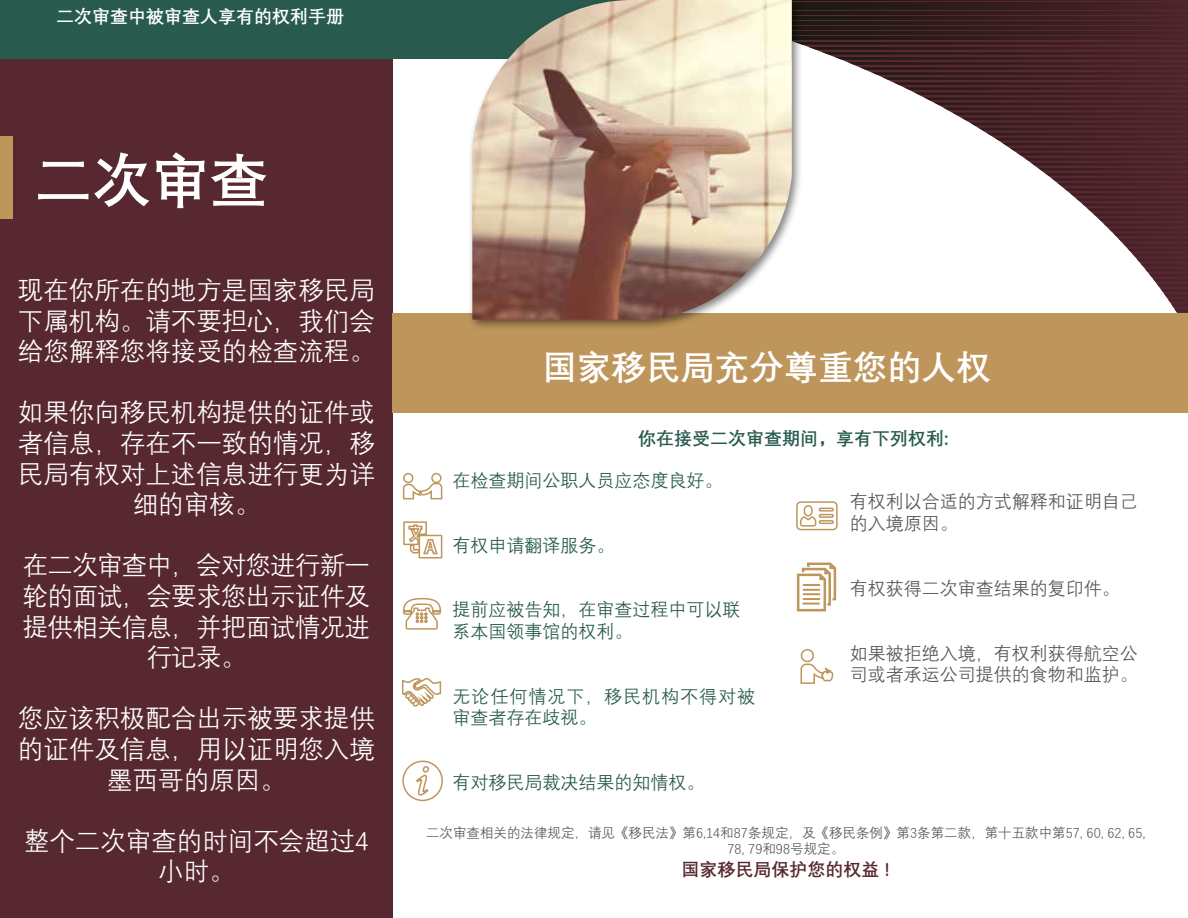
<style>
.page{position:relative;width:1188px;height:918px;background:#fff}
.page>*{position:absolute;margin:0;border:0;box-sizing:border-box;transform-origin:0 0}
.t1{font:700 58.5px "Deng Xian";color:#fff}
.t2{font:700 34.5px "Deng Xian";color:#fff}
.t3{font:25.5px/30.6px "Deng Xian";color:#fff;text-align:center}
.t4{font:25.5px/30.6px "Deng Xian";letter-spacing:-.03em;color:#fff;text-align:center}
.t5{font:18px/21.6px "Deng Xian";color:#575756}
.t6{font:18px/21.6px "Deng Xian";color:#265a4d}
.t7{font:18px/21.6px "Deng Xian";letter-spacing:.055em;color:#265a4d}
.t8{font:700 18px "Deng Xian";color:#285b4f}
.t9{font:700 18px "Deng Xian";color:#fff}
.t10{font:700 18px "Deng Xian";color:#572830}
.t11{font:13.5px/16.2px "Deng Xian";color:#575756;text-align:center}
</style>
<div class="page">
<svg style="left:803px;top:1px;width:385px;height:41px;background:#432225"></svg>
<svg style="left:803px;top:0;width:385px;height:1px"></svg>
<svg style="left:803px;top:7px;width:385px;height:2px"></svg>
<svg style="left:803px;top:12px;width:385px;height:2px"></svg>
<svg style="left:803px;top:17px;width:385px;height:2px"></svg>
<svg style="left:803px;top:22px;width:385px;height:3px"></svg>
<svg style="left:803px;top:27px;width:385px;height:3px"></svg>
<svg style="left:803px;top:32px;width:385px;height:3px"></svg>
<svg style="left:803px;top:37px;width:385px;height:3px"></svg>
<svg style="left:803px;top:42px;width:385px;height:271px"></svg>
<div style="left:0;top:0;width:393px;height:918px;background:#572830"></div>
<div style="left:0;top:136px;width:13px;height:82px;background:#be965c"></div>
<div style="left:0;top:0;width:792px;height:59px;background:#285b4e"></div>
<div style="left:393px;top:313px;width:795px;height:100px;background:#be965c"></div>
<svg style="left:402px;top:472px;width:41px;height:28px"></svg>
<svg style="left:403px;top:521px;width:40px;height:38px"></svg>
<svg style="left:402px;top:597px;width:40px;height:33px"></svg>
<svg style="left:402px;top:677px;width:40px;height:30px"></svg>
<svg style="left:402px;top:760px;width:41px;height:42px"></svg>
<svg style="left:796px;top:501px;width:42px;height:30px"></svg>
<svg style="left:797px;top:563px;width:39px;height:48px"></svg>
<div style="left:801px;top:649px;width:13px;height:13px;border:2px solid #be965c;border-radius:50%"></div>
<svg style="left:800px;top:663px;width:34px;height:21px"></svg>
<svg style="left:803px;top:2px;width:385px;height:3px"></svg>
<div style="left:467px;top:0;width:336px;height:331px;background:#000;opacity:.5"></div>
<img style="left:472px;top:0;width:320px;height:320px">
<p class="t9" style="left:56px;top:5px;width:289px">二次审查中被审查人享有的权利手册</p>
<h1 class="t1" style="left:34px;top:141px;width:235px">二次审查</h1>
<p class="t3" style="left:18px;top:274px;width:359px;text-align:justify">现在你所在的地方是国家移民局下属机构。请不要担心，我们会给您解释您将接受的检查流程。</p>
<p class="t3" style="left:18px;top:396px;width:359px">如果你向移民机构提供的证件或者信息，存在不一致的情况，移民局有权对上述信息进行更为详细的审核。</p>
<p class="t4" style="left:23px;top:549px;width:349px">在二次审查中，会对您进行新一轮的面试，会要求您出示证件及提供相关信息，并把面试情况进行记录。</p>
<p class="t3" style="left:18px;top:702px;width:359px">您应该积极配合出示被要求提供的证件及信息，用以证明您入境墨西哥的原因。</p>
<p class="t3" style="left:24px;top:824px;width:346px">整个二次审查的时间不会超过4小时。</p>
<h2 class="t2" style="left:542px;top:345px;width:450px">国家移民局充分尊重您的人权</h2>
<p class="t8" style="left:638px;top:426px;width:312px">你在接受二次审查期间，享有下列权利:</p>
<p class="t6" style="left:452px;top:469px;width:271px">在检查期间公职人员应态度良好。</p>
<p class="t6" style="left:452px;top:533px;width:163px">有权申请翻译服务。</p>
<p class="t6" style="left:452px;top:598px;width:289px">提前应被告知，在审查过程中可以联系本国领事馆的权利。</p>
<p class="t7" style="left:452px;top:685px;width:304px">无论任何情况下，移民机构不得对被审查者存在歧视。</p>
<p class="t6" style="left:452px;top:771px;width:253px">有对移民局裁决结果的知情权。</p>
<p class="t5" style="left:850px;top:490px;width:289px">有权利以合适的方式解释和证明自己的入境原因。</p>
<p class="t5" style="left:850px;top:577px;width:271px">有权获得二次审查结果的复印件。</p>
<p class="t5" style="left:850px;top:641px;width:289px">如果被拒绝入境，有权利获得航空公司或者承运公司提供的食物和监护。</p>
<p class="t11" style="left:426px;top:824px;width:721px">二次审查相关的法律规定，请见《移民法》第6,14和87条规定，及《移民条例》第3条第二款，第十五款中第57, 60, 62, 65,<br>78, 79和98号规定。</p>
<p class="t10" style="left:682px;top:857px;width:210px">国家移民局保护您的权益 !</p>
</div>
